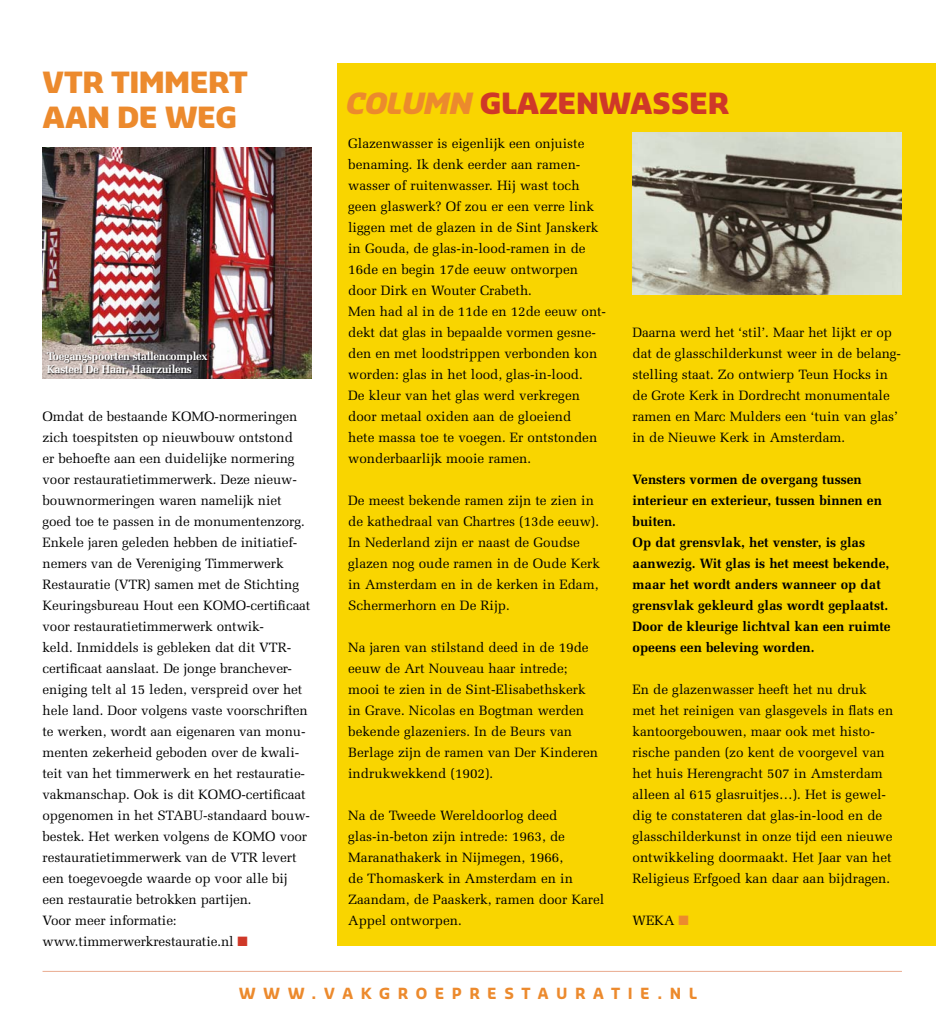
<style>
.page{position:relative;width:936px;height:1021px;background:#fff}
.page>*{position:absolute;margin:0;border:0;box-sizing:border-box;transform-origin:0 0}
.Kop{font:900 28.5px "Sansa";color:#cf3828}
.Kop-2{font:900 28.5px/34.5px "Sansa";color:#ec8a2d}
.t1{font:700 15px "Sansa";letter-spacing:.5em;color:#ec8a2d}
.Platte_Tekst{font:13.5px/21px "Melior";color:#000}
.Platte_Tekst-2{font:700 13.5px/21px "Melior";color:#000}
.Platte_Tekst-3{font:700 11.25px/13.5px "Melior";letter-spacing:-.03em;color:#fff}
.s1{color:#cf3828}
.s2{font-style:italic;color:#ec8a2d}
.s3{color:#ec8a2d}
</style>
<div class="page">
<hr style="left:43px;top:971px;width:858px;height:1px;background:#e9aa8e">
<div style="left:337px;top:64px;width:598px;height:882px;background:#f9d500"></div>
<img style="left:632px;top:133px;width:269px;height:162px">
<img style="left:43px;top:148px;width:269px;height:231px">
<div style="left:47px;top:351px;width:162px;height:25px;background:#000;opacity:.75"></div>
<p class="Kop-2" style="left:43px;top:64px;width:207px">VTR TIMMERT<br>AAN DE WEG</p>
<p class="Platte_Tekst-3" style="left:47px;top:349px;width:162px">Toegangspoorten stallencomplex<br>Kasteel De Haar, Haarzuilens</p>
<p class="Platte_Tekst" style="left:43px;top:405px;width:269px">Omdat de bestaande KOMO-normeringen zich toespitsten op nieuwbouw ontstond<br>er behoefte aan een duidelijke normering voor restauratietimmerwerk. Deze nieuw&shy;bouwnormeringen waren namelijk niet goed toe te passen in de monumentenzorg.<br>Enkele jaren geleden hebben de initiatief&shy;nemers van de Vereniging Timmerwerk Restauratie (VTR) samen met de Stichting Keuringsbureau Hout een KOMO-certificaat voor restauratietimmerwerk ontwik-<br>keld. Inmiddels is gebleken dat dit VTR&shy;certificaat aanslaat. De jonge branchever&shy;eniging telt al 15 leden, verspreid over het hele land. Door volgens vaste voorschriften te werken, wordt aan eigenaren van monu&shy;menten zekerheid geboden over de kwali&shy;teit van het timmerwerk en het restauratie&shy;vakmanschap. Ook is dit KOMO-certificaat opgenomen in het STABU-standaard bouw&shy;bestek. Het werken volgens de KOMO voor restauratietimmerwerk van de VTR levert een toegevoegde waarde op voor alle bij een restauratie betrokken partijen.</p>
<p class="Platte_Tekst" style="left:43px;top:909px;width:207px">Voor meer informatie: www.timmerwerkrestauratie.nl <span class="s1">■</span></p>
<p class="Kop" style="left:347px;top:85px;width:383px"><span class="s2">COLUMN</span> GLAZENWASSER</p>
<p class="Platte_Tekst" style="left:348px;top:132px;width:252px">Glazenwasser is eigenlijk een onjuiste benaming. Ik denk eerder aan ramen&shy;wasser of ruitenwasser. Hij wast toch geen glaswerk? Of zou er een verre link liggen met de glazen in de Sint Janskerk in Gouda, de glas-in-lood-ramen in de 16de en begin 17de eeuw ontworpen door Dirk en Wouter Crabeth.</p>
<p class="Platte_Tekst" style="left:348px;top:300px;width:259px">Men had al in de 11de en 12de eeuw ont&shy;dekt dat glas in bepaalde vormen gesne&shy;den en met loodstrippen verbonden kon worden: glas in het lood, glas-in-lood.</p>
<p class="Platte_Tekst" style="left:348px;top:384px;width:251px">De kleur van het glas werd verkregen door metaal oxiden aan de gloeiend hete massa toe te voegen. Er ontstonden wonderbaarlijk mooie ramen.</p>
<p class="Platte_Tekst" style="left:348px;top:489px;width:253px">De meest bekende ramen zijn te zien in de kathedraal van Chartres (13de eeuw).<br>In Nederland zijn er naast de Goudse glazen nog oude ramen in de Oude Kerk in Amsterdam en in de kerken in Edam, Schermerhorn en De Rijp.</p>
<p class="Platte_Tekst" style="left:348px;top:636px;width:251px">Na jaren van stilstand deed in de 19de eeuw de Art Nouveau haar intrede; mooi te zien in de Sint-Elisabethskerk in Grave. Nicolas en Bogtman werden bekende glazeniers. In de Beurs van Berlage zijn de ramen van Der Kinderen indrukwekkend (1902).</p>
<p class="Platte_Tekst" style="left:348px;top:804px;width:258px">Na de Tweede Wereldoorlog deed glas-in-beton zijn intrede: 1963, de<br>Maranathakerk in Nijmegen, 1966,<br>de Thomaskerk in Amsterdam en in<br>Zaandam, de Paaskerk, ramen door Karel<br>Appel ontworpen.</p>
<p class="Platte_Tekst" style="left:632px;top:321px;width:270px">Daarna werd het ‘stil’. Maar het lijkt er op dat de glasschilderkunst weer in de belang&shy;stelling staat. Zo ontwierp Teun Hocks in de Grote Kerk in Dordrecht monumentale ramen en Marc Mulders een ‘tuin van glas’ in de Nieuwe Kerk in Amsterdam.</p>
<p class="Platte_Tekst-2" style="left:632px;top:468px;width:251px">Vensters vormen de overgang tussen interieur en exterieur, tussen binnen en buiten.</p>
<p class="Platte_Tekst-2" style="left:632px;top:531px;width:259px">Op dat grensvlak, het venster, is glas aanwezig. Wit glas is het meest bekende, maar het wordt anders wanneer op dat grensvlak gekleurd glas wordt geplaatst.<br>Door de kleurige lichtval kan een ruimte opeens een beleving worden.</p>
<p class="Platte_Tekst" style="left:632px;top:678px;width:262px">En de glazenwasser heeft het nu druk<br>met het reinigen van glasgevels in flats en kantoorgebouwen, maar ook met histo&shy;rische panden (zo kent de voorgevel van het huis Herengracht 507 in Amsterdam alleen al 615 glasruitjes…). Het is gewel&shy;dig te constateren dat glas-in-lood en de glasschilderkunst in onze tijd een nieuwe ontwikkeling doormaakt. Het Jaar van het Religieus Erfgoed kan daar aan bijdragen.</p>
<p class="Platte_Tekst" style="left:632px;top:909px;width:58px">WEKA <span class="s3">■</span></p>
<p class="t1" style="left:239px;top:983px;width:460px">WWW.VAKGROEPRESTAURATIE.NL</p>
</div>
